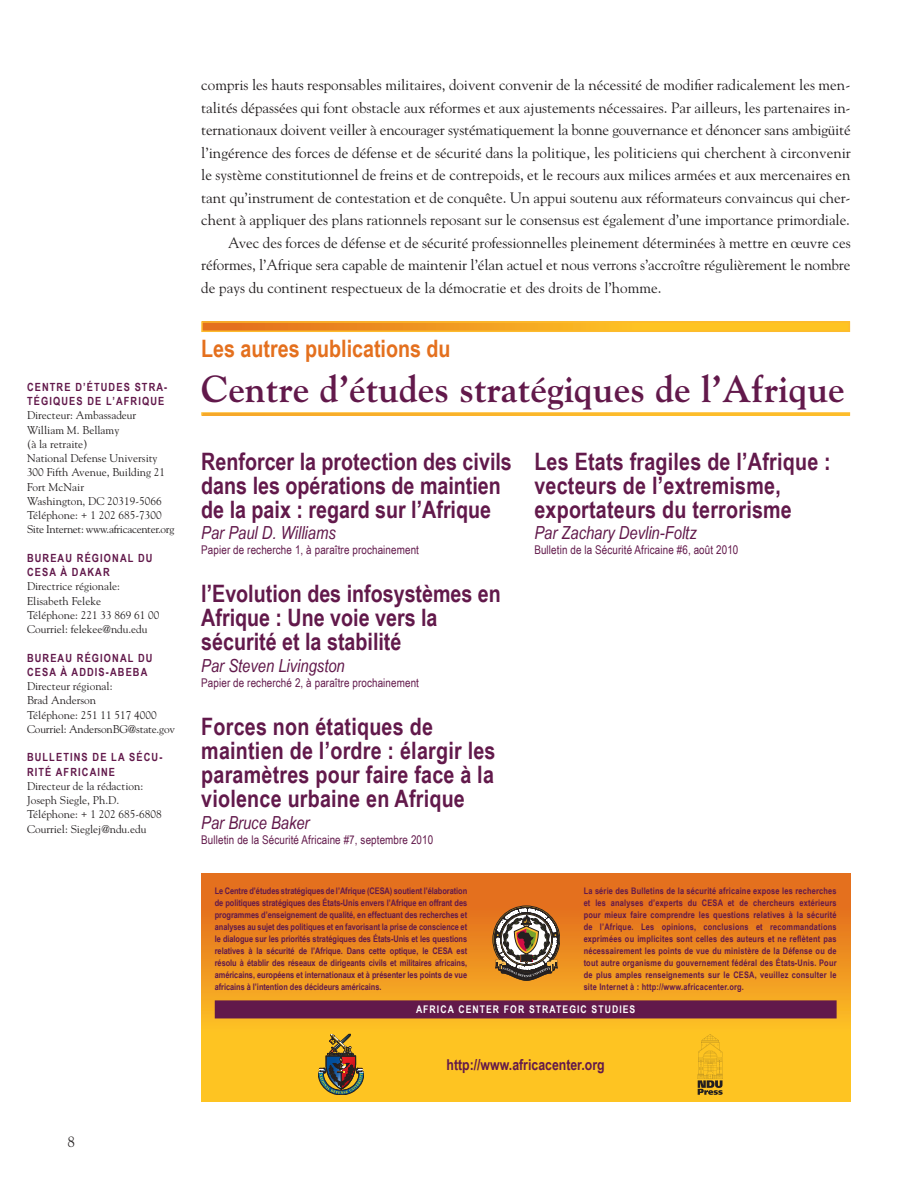
<style>
.page{position:relative;width:918px;height:1188px;background:#fff}
.page>*{position:absolute;margin:0;border:0;box-sizing:border-box;transform-origin:0 0}
.Body__Title_Head{font:700 37.5px "Goudy Std";color:#62194b}
.t1{font:700 24px/24px "Arial Narrow";letter-spacing:.01em;color:#62194b}
.t2{font:700 24px "Arial Narrow";color:#e4701e}
.t3{font:italic 18px "Arial Narrow";color:#62194b}
.Body_Text{font:15px/22.5px "Goudy Std";color:#231f20;text-align:justify}
.P_BodyText{font:700 15px "Arial Narrow";color:#62194b}
.t4{font:12px "Arial Narrow";letter-spacing:.01em;color:#62194b}
.P_BodyText-2{font:11.25px/14.2px "Goudy Std";color:#231f20}
.P_BodyText-3{font:700 11.25px/14.2px "Arial Narrow";letter-spacing:.1em;color:#62194b}
.P_BodyText-4{font:11.25px "Goudy Std";letter-spacing:-.03em;color:#231f20}
.t5{font:700 10.5px "Arial Narrow";letter-spacing:.1em;color:#fff}
.P_BodyText-5{font:700 9px/12px "Arial Narrow";letter-spacing:.005em;color:#62194b;text-align:justify}
</style>
<div class="page">
<svg style="left:201px;top:873px;width:649px;height:229px;background:#f19d20"></svg>
<div style="left:215px;top:1000px;width:622px;height:18px;background:#62194b"></div>
<svg style="left:697px;top:1034px;width:26px;height:61px;background:#d4a421"></svg>
<svg style="left:493px;top:906px;width:67px;height:74px"></svg>
<img style="left:318px;top:1034px;width:46px;height:61px">
<svg style="left:204px;top:324px;width:643px;height:5px;background:#f4a421"></svg>
<div style="left:201px;top:321px;width:649px;height:11px;border:2px solid #fdbb2e"></div>
<div style="left:201px;top:412px;width:649px;height:4px;border:2px solid #fdbb2e"></div>
<p class="P_BodyText-3" style="left:27px;top:379px;width:142px">CENTRE D’ÉTUDES STRA-<br>TÉGIQUES DE L’AFRIQUE</p>
<p class="P_BodyText-2" style="left:27px;top:408px;width:111px">Directeur: Ambassadeur<br>William M. Bellamy<br>(à la retraite)</p>
<p class="P_BodyText-2" style="left:27px;top:451px;width:132px">National Defense University</p>
<p class="P_BodyText-2" style="left:27px;top:465px;width:140px">300 Fifth Avenue, Building 21</p>
<p class="P_BodyText-2" style="left:27px;top:479px;width:59px">Fort McNair</p>
<p class="P_BodyText-2" style="left:27px;top:494px;width:136px">Washington, DC 20319-5066</p>
<p class="P_BodyText-2" style="left:27px;top:508px;width:136px">Téléphone: + 1 202 685-7300</p>
<p class="P_BodyText-4" style="left:27px;top:522px;width:149px">Site Internet: www.africacenter.org</p>
<p class="P_BodyText-3" style="left:27px;top:550px;width:127px">BUREAU RÉGIONAL DU<br>CESA À DAKAR</p>
<p class="P_BodyText-2" style="left:27px;top:579px;width:95px">Directrice régionale:<br>Elisabeth Feleke</p>
<p class="P_BodyText-2" style="left:27px;top:608px;width:134px">Téléphone: 221 33 869 61 00</p>
<p class="P_BodyText-2" style="left:27px;top:622px;width:122px">Courriel: felekee@ndu.edu</p>
<p class="P_BodyText-3" style="left:27px;top:650px;width:127px">BUREAU RÉGIONAL DU<br>CESA À ADDIS-ABEBA</p>
<p class="P_BodyText-2" style="left:27px;top:679px;width:87px">Directeur régional:<br>Brad Anderson</p>
<p class="P_BodyText-2" style="left:27px;top:707px;width:131px">Téléphone: 251 11 517 4000</p>
<p class="P_BodyText-2" style="left:27px;top:722px;width:150px">Courriel: AndersonBG@state.gov</p>
<p class="P_BodyText-3" style="left:27px;top:750px;width:137px">BULLETINS DE LA SÉCU-<br>RITÉ AFRICAINE</p>
<p class="P_BodyText-2" style="left:27px;top:779px;width:118px">Directeur de la rédaction:<br>Joseph Siegle, Ph.D.</p>
<p class="P_BodyText-2" style="left:27px;top:807px;width:136px">Téléphone: + 1 202 685-6808</p>
<p class="P_BodyText-2" style="left:27px;top:821px;width:121px">Courriel: Sieglej@ndu.edu</p>
<h3 class="Body_Text" style="left:68px;top:1130px;width:9px">8</h3>
<p class="Body_Text" style="left:201px;top:73px;width:651px">compris les hauts responsables militaires, doivent convenir de la nécessité de modifier radicalement les men&shy;talités dépassées qui font obstacle aux réformes et aux ajustements nécessaires. Par ailleurs, les partenaires in&shy;ternationaux doivent veiller à encourager systématiquement la bonne gouvernance et dénoncer sans ambigüité l’ingérence des forces de défense et de sécurité dans la politique, les politiciens qui cherchent à circonvenir le système constitutionnel de freins et de contrepoids, et le recours aux milices armées et aux mercenaires en tant qu’instrument de contestation et de conquête. Un appui soutenu aux réformateurs convaincus qui cher&shy;chent à appliquer des plans rationnels reposant sur le consensus est également d’une importance primordiale.</p>
<p class="Body_Text" style="left:201px;top:231px;width:651px;text-indent:27px">Avec des forces de défense et de sécurité professionnelles pleinement déterminées à mettre en œuvre ces réformes, l’Afrique sera capable de maintenir l’élan actuel et nous verrons s’accroître régulièrement le nombre de pays du continent respectueux de la démocratie et des droits de l’homme.</p>
<p class="t2" style="left:201px;top:330px;width:251px">Les autres publications du</p>
<p class="Body__Title_Head" style="left:201px;top:366px;width:645px">Centre d’études stratégiques de l’Afrique</p>
<p class="t1" style="left:201px;top:448px;width:312px">Renforcer la protection des civils dans les opérations de maintien de la paix : regard sur l’Afrique</p>
<p class="t3" style="left:201px;top:521px;width:136px">Par Paul D. Williams</p>
<p class="t4" style="left:201px;top:541px;width:219px">Papier de recherche 1, à paraître prochainement</p>
<p class="t1" style="left:201px;top:581px;width:301px">l’Evolution des infosystèmes en<br>Afrique : Une voie vers la sécurité et la stabilité</p>
<p class="t3" style="left:201px;top:653px;width:145px">Par Steven Livingston</p>
<p class="t4" style="left:201px;top:674px;width:219px">Papier de recherché 2, à paraître prochainement</p>
<p class="t1" style="left:201px;top:713px;width:296px">Forces non étatiques de maintien de l’ordre : élargir les paramètres pour faire face à la violence urbaine en Afrique</p>
<p class="t3" style="left:201px;top:810px;width:110px">Par Bruce Baker</p>
<p class="t4" style="left:201px;top:831px;width:234px">Bulletin de la Sécurité Africaine #7, septembre 2010</p>
<p class="t1" style="left:534px;top:448px;width:298px">Les Etats fragiles de l’Afrique : vecteurs de l’extremisme, exportateurs du terrorisme</p>
<p class="t3" style="left:534px;top:521px;width:164px">Par Zachary Devlin-Foltz</p>
<p class="t4" style="left:534px;top:541px;width:206px">Bulletin de la Sécurité Africaine #6, août 2010</p>
<p class="P_BodyText-5" style="left:215px;top:884px;width:254px">Le Centre d’études stratégiques de l’Afrique (CESA) soutient l’élaboration de politiques stratégiques des États-Unis envers l’Afrique en offrant des programmes d’enseignement de qualité, en effectuant des recherches et analyses au sujet des politiques et en favorisant la prise de conscience et le dialogue sur les priorités stratégiques des États-Unis et les questions relatives à la sécurité de l’Afrique. Dans cette optique, le CESA est résolu à établir des réseaux de dirigeants civils et militaires africains, américains, européens et internationaux et à présenter les points de vue africains à l’intention des décideurs américains.</p>
<p class="t5" style="left:416px;top:1001px;width:221px">AFRICA CENTER FOR STRATEGIC STUDIES</p>
<p class="P_BodyText-5" style="left:584px;top:884px;width:254px">La série des Bulletins de la sécurité africaine expose les recherches et les analyses d’experts du CESA et de chercheurs extérieurs pour mieux faire comprendre les questions relatives à la sécurité de l’Afrique. Les opinions, conclusions et recommandations exprimées ou implicites sont celles des auteurs et ne reflètent pas nécessairement les points de vue du ministère de la Défense ou de tout autre organisme du gouvernement fédéral des États-Unis. Pour de plus amples renseignements sur le CESA, veuillez consulter le site Internet à : http://www.africacenter.org.</p>
<p class="P_BodyText" style="left:447px;top:1053px;width:160px">http://www.africacenter.org</p>
</div>
